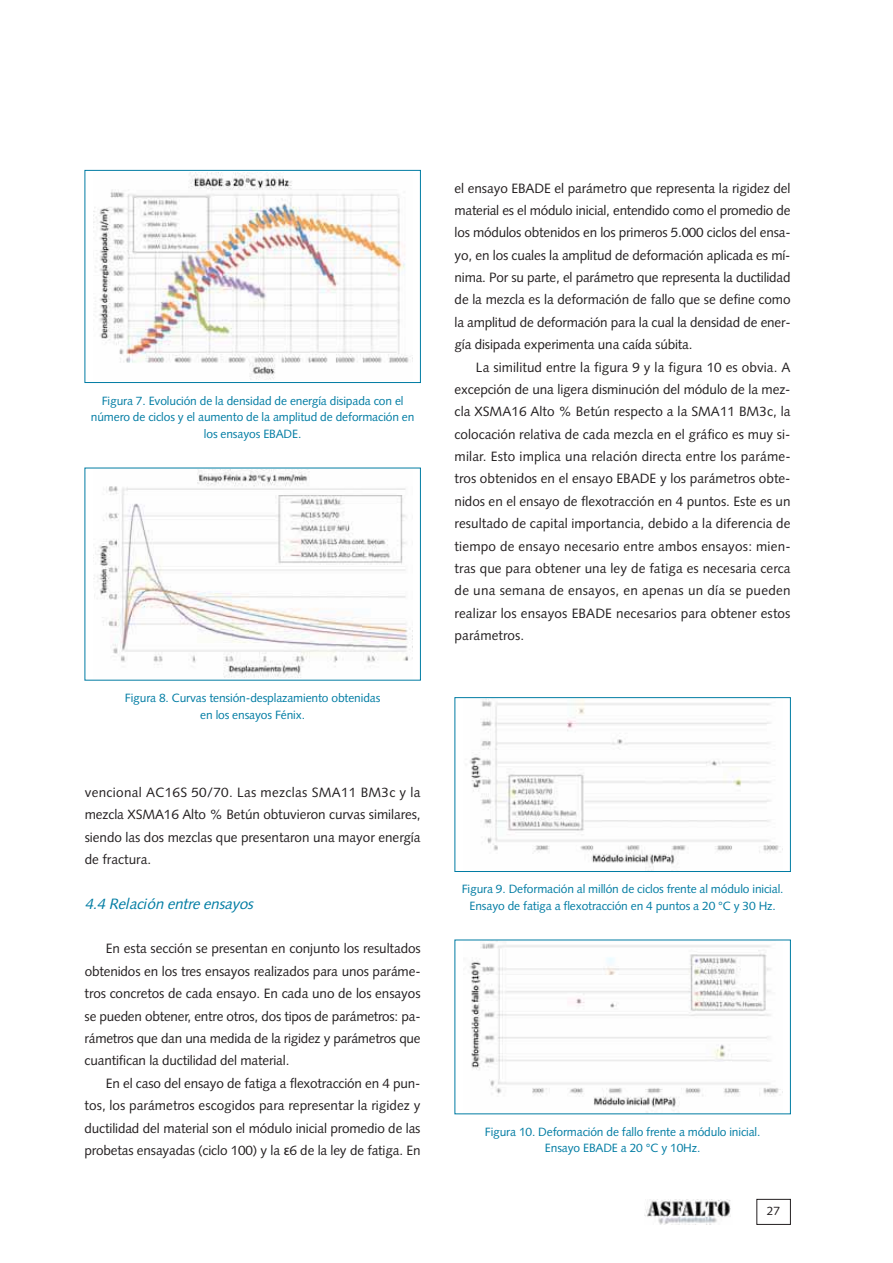
<style>
.page{position:relative;width:893px;height:1263px;background:#fff}
.page>*{position:absolute;margin:0;border:0;box-sizing:border-box;transform-origin:0 0}
.t1{font:italic 15px "Syntax";color:#007ca3}
.t2{font:13.5px/22.4px "Syntax";letter-spacing:-.01em;color:#231f20;text-align:justify}
.t3{font:12px/16.5px "Syntax";letter-spacing:-.01em;color:#007ca3;text-align:center}
.t4{font:12px "Syntax";color:#231f20}
.s1{font-family:"Lucida Grande"}
</style>
<div class="page">
<img style="left:644px;top:1200px;width:87px;height:24px">
<div style="left:756px;top:1199px;width:34px;height:26px;border:1px solid #231f20"></div>
<img style="left:93px;top:172px;width:318px;height:208px">
<div style="left:85px;top:170px;width:336px;height:213px;border:1px solid #007ca3"></div>
<img style="left:93px;top:470px;width:317px;height:208px">
<img style="left:469px;top:943px;width:312px;height:169px">
<img style="left:469px;top:699px;width:312px;height:170px">
<div style="left:455px;top:697px;width:335px;height:175px;border:1px solid #007ca3"></div>
<p class="t3" style="left:91px;top:393px;width:325px">Figura 7. Evolución de la densidad de energía disipada con el número de ciclos y el aumento de la amplitud de deformación en los ensayos EBADE.</p>
<p class="t3" style="left:125px;top:691px;width:257px">Figura 8. Curvas tensión-desplazamiento obtenidas en los ensayos Fénix.</p>
<p class="t2" style="left:85px;top:782px;width:337px">vencional AC16S 50/70. Las mezclas SMA11 BM3c y la mezcla XSMA16 Alto % Betún obtuvieron curvas similares, siendo las dos mezclas que presentaron una mayor energía de fractura.</p>
<p class="t1" style="left:85px;top:897px;width:173px">4.4 Relación entre ensayos</p>
<p class="t2" style="left:85px;top:939px;width:338px;text-indent:21px">En esta sección se presentan en conjunto los resultados obtenidos en los tres ensayos realizados para unos paráme&shy;tros concretos de cada ensayo. En cada uno de los ensayos se pueden obtener, entre otros, dos tipos de parámetros: pa&shy;rámetros que dan una medida de la rigidez y parámetros que cuantifican la ductilidad del material.</p>
<p class="t2" style="left:85px;top:1073px;width:337px;text-indent:21px">En el caso del ensayo de fatiga a flexotracción en 4 pun&shy;tos, los parámetros escogidos para representar la rigidez y ductilidad del material son el módulo inicial promedio de las probetas ensayadas (ciclo 100) y la <span class="s1">ε</span>6 de la ley de fatiga. En</p>
<p class="t2" style="left:455px;top:178px;width:337px">el ensayo EBADE el parámetro que representa la rigidez del material es el módulo inicial, entendido como el promedio de los módulos obtenidos en los primeros 5.000 ciclos del ensa&shy;yo, en los cuales la amplitud de deformación aplicada es mí&shy;nima. Por su parte, el parámetro que representa la ductilidad de la mezcla es la deformación de fallo que se define como la amplitud de deformación para la cual la densidad de ener&shy;gía disipada experimenta una caída súbita.</p>
<p class="t2" style="left:455px;top:357px;width:338px;text-indent:21px">La similitud entre la figura 9 y la figura 10 es obvia. A excepción de una ligera disminución del módulo de la mez&shy;cla XSMA16 Alto % Betún respecto a la SMA11 BM3c, la colocación relativa de cada mezcla en el gráfico es muy si&shy;milar. Esto implica una relación directa entre los paráme&shy;tros obtenidos en el ensayo EBADE y los parámetros obte&shy;nidos en el ensayo de flexotracción en 4 puntos. Este es un resultado de capital importancia, debido a la diferencia de tiempo de ensayo necesario entre ambos ensayos: mien&shy;tras que para obtener una ley de fatiga es necesaria cerca de una semana de ensayos, en apenas un día se pueden realizar los ensayos EBADE necesarios para obtener estos parámetros.</p>
<p class="t3" style="left:462px;top:882px;width:323px">Figura 9. Deformación al millón de ciclos frente al módulo inicial.<br>Ensayo de fatiga a flexotracción en 4 puntos a 20 °C y 30 Hz.</p>
<p class="t3" style="left:485px;top:1125px;width:277px">Figura 10. Deformación de fallo frente a módulo inicial.<br>Ensayo EBADE a 20 °C y 10Hz.</p>
<p class="t4" style="left:767px;top:1206px;width:15px">27</p>
</div>
